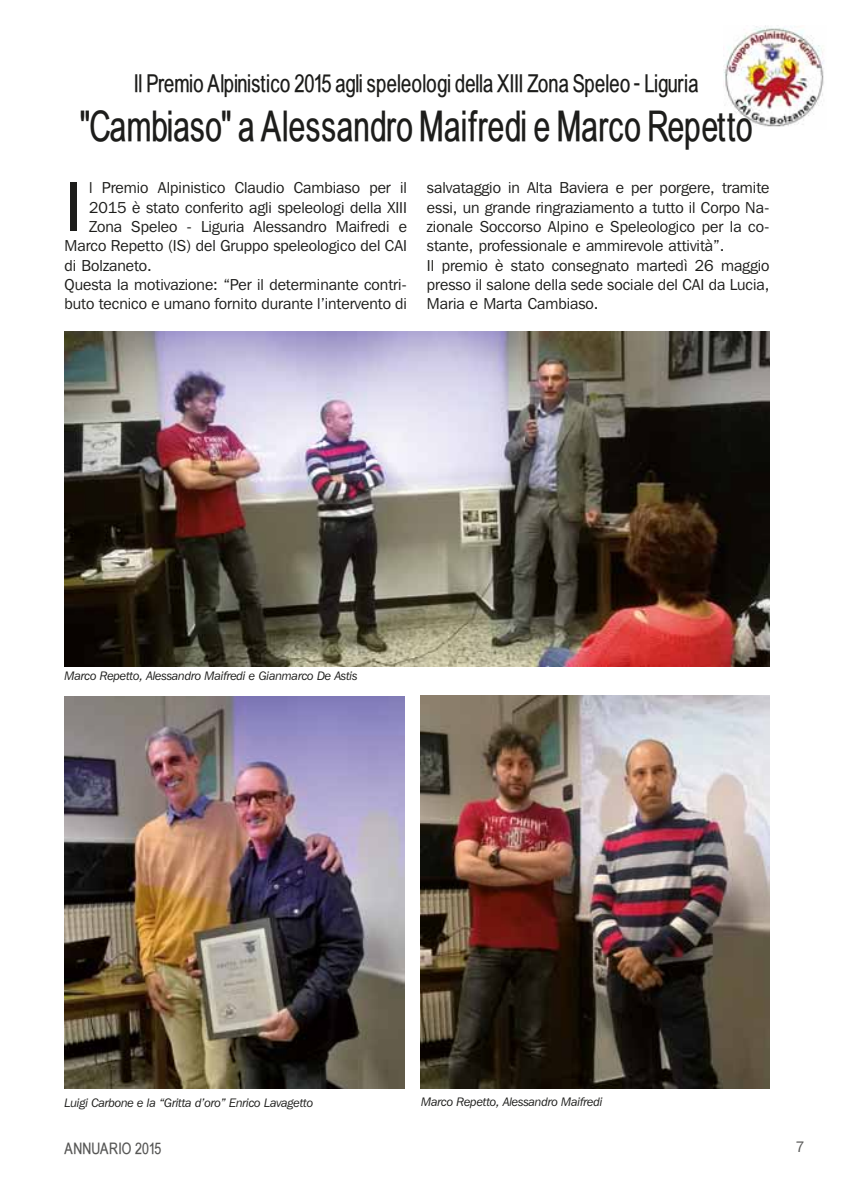
<style>
.page{position:relative;width:844px;height:1191px;background:#fff}
.page>*{position:absolute;margin:0;border:0;box-sizing:border-box;transform-origin:0 0}
.t1{font:70.17px "Franklin Gothic IT Cby BT";color:#1d1d1b}
.t2{font:42px "Babel Sans";letter-spacing:.01em;color:#1d1d1b;scale:.9 1}
.t3{font:24.5px "Babel Sans";letter-spacing:.005em;color:#1d1d1b;scale:.95 1}
.t4{font:15.75px/19.2px "Franklin Gothic IT Cby BT";color:#1d1d1b}
.t5{font:15.75px "Babel Sans";color:#575756}
.t6{font:15.75px "Franklin Gothic";color:#575756}
.t7{font:italic 12.25px "Franklin Gothic IT Cby BT";letter-spacing:-.015em;color:#1d1d1b}
</style>
<div class="page">
<img style="left:64px;top:696px;width:340px;height:392px">
<img style="left:421px;top:695px;width:348px;height:393px">
<img style="left:64px;top:332px;width:705px;height:334px">
<img style="left:723px;top:26px;width:101px;height:101px">
<h3 class="t3" style="left:134px;top:74px;width:595px">Il Premio Alpinistico 2015 agli speleologi della XIII Zona Speleo - Liguria</h3>
<h2 class="t2" style="left:80px;top:111px;width:748px">"Cambiaso" a Alessandro Maifredi e Marco Repetto</h2>
<p class="t4" style="left:89px;top:180px;width:319px">l Premio Alpinistico Claudio Cambiaso per il</p>
<p class="t4" style="left:89px;top:199px;width:319px">2015 è stato conferito agli speleologi della XIII</p>
<p class="t4" style="left:89px;top:218px;width:319px">Zona Speleo - Liguria Alessandro Maifredi e</p>
<p class="t4" style="left:64px;top:238px;width:344px">Marco Repetto (IS) del Gruppo speleologico del CAI</p>
<p class="t4" style="left:64px;top:257px;width:89px">di Bolzaneto.</p>
<p class="t4" style="left:64px;top:276px;width:344px">Questa la motivazione: “Per il determinante contri-</p>
<p class="t4" style="left:64px;top:296px;width:344px">buto tecnico e umano fornito durante l’intervento di</p>
<h1 class="t1" style="left:64px;top:182px;width:19px">I</h1>
<p class="t4" style="left:427px;top:180px;width:344px">salvataggio in Alta Baviera e per porgere, tramite essi, un grande ringraziamento a tutto il Corpo Na&shy;zionale Soccorso Alpino e Speleologico per la co&shy;stante, professionale e ammirevole attività”.<br>Il premio è stato consegnato martedì 26 maggio presso il salone della sede sociale del CAI da Lucia, Maria e Marta Cambiaso.</p>
<p class="t7" style="left:64px;top:671px;width:294px">Marco Repetto, Alessandro Maifredi e Gianmarco De Astis</p>
<p class="t7" style="left:64px;top:1098px;width:250px">Luigi Carbone e la “Gritta d’oro” Enrico Lavagetto</p>
<p class="t7" style="left:421px;top:1097px;width:182px">Marco Repetto, Alessandro Maifredi</p>
<p class="t5" style="left:64px;top:1142px;width:98px">ANNUARIO 2015</p>
<p class="t6" style="left:795px;top:1141px;width:11px">7</p>
</div>
